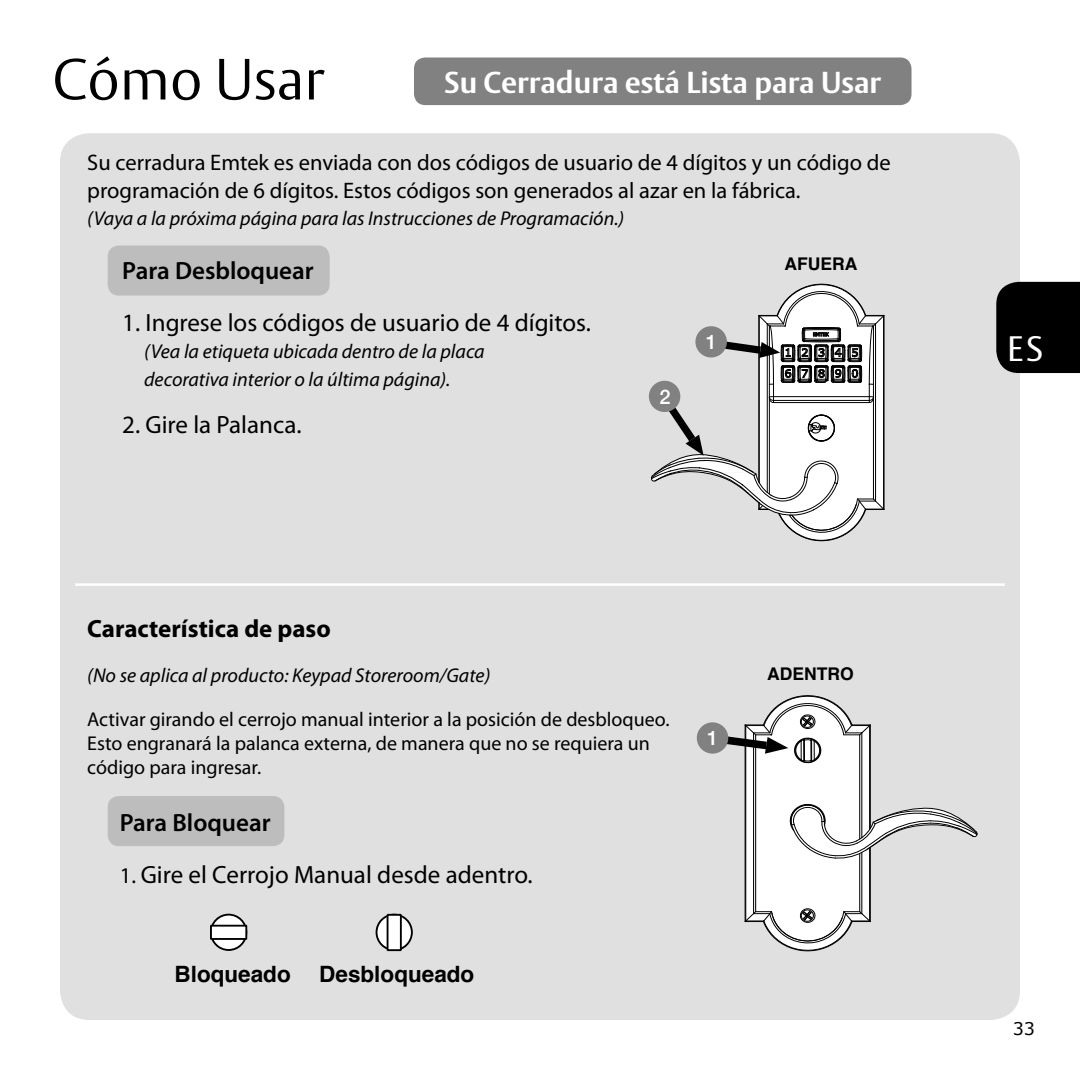
<style>
.page{position:relative;width:1080px;height:1080px;background:#fff}
.page>*{position:absolute;margin:0;border:0;box-sizing:border-box;transform-origin:0 0}
.t1{font:300 57.5px "ASSA Vesta";color:#000}
.t2{font:35px "ASSA Vesta";color:#fff}
.t3{font:700 30px "ASSA Vesta";color:#fff}
.t4{font:25px "Myriad Pro";color:#000}
.t5{font:600 25px "Myriad Pro";color:#000}
.t6{font:700 25px "Myriad Pro";color:#000}
.t7{font:22.5px/27.5px "Myriad Pro";color:#000}
.t8{font:700 22.5px "Helvetica";color:#000}
.t9{font:italic 20px/27.5px "Myriad Pro";color:#000}
.t10{font:20px/24px "Myriad Pro";color:#000}
.t11{font:500 20px "Helvetica Neue";color:#fff}
.t12{font:700 17.5px "Helvetica";color:#000}
.t13{font:17.5px "Verdana";color:#000}
.s1{font-size:22.5px}
</style>
<div class="page">
<div style="left:60px;top:133px;width:960px;height:887px;background:#e0e0e0;border-radius:29px"></div>
<div style="left:996px;top:282px;width:84px;height:91px;background:#000"></div>
<div style="left:108px;top:246px;width:222px;height:50px;background:#bdbdbd;border-radius:11px"></div>
<div style="left:108px;top:796px;width:176px;height:50px;background:#bdbdbd;border-radius:11px"></div>
<hr style="left:75px;top:583px;width:930px;height:3px;background:#fff">
<svg style="left:211px;top:915px;width:35px;height:35px"></svg>
<div style="left:210px;top:914px;width:37px;height:37px;border:2px solid #000;border-radius:50%"></div>
<div style="left:211px;top:926px;width:35px;height:13px;background:#fff"></div>
<div style="left:210px;top:925px;width:37px;height:15px;border:2px solid #000"></div>
<svg style="left:377px;top:915px;width:35px;height:35px"></svg>
<div style="left:376px;top:914px;width:37px;height:37px;border:2px solid #000;border-radius:50%"></div>
<div style="left:388px;top:915px;width:13px;height:35px;background:#fff"></div>
<div style="left:387px;top:914px;width:15px;height:37px;border:2px solid #000"></div>
<svg style="left:651px;top:283px;width:234px;height:258px"></svg>
<svg style="left:716px;top:695px;width:262px;height:257px"></svg>
<div style="left:695px;top:326px;width:32px;height:31px;background:#818181;border-radius:50%"></div>
<div style="left:697px;top:722px;width:31px;height:32px;background:#818181;border-radius:50%"></div>
<div style="left:649px;top:381px;width:31px;height:31px;background:#818181;border-radius:50%"></div>
<div style="left:414px;top:58px;width:498px;height:47px;background:#818181;border-radius:11px"></div>
<h1 class="t1" style="left:52px;top:45px;width:274px">Cómo Usar</h1>
<h3 class="t3" style="left:444px;top:64px;width:439px">Su Cerradura está Lista para Usar</h3>
<p class="t7" style="left:87px;top:148px;width:805px">Su cerradura Emtek es enviada con dos códigos de usuario de 4 dígitos y un código de programación de 6 dígitos. Estos códigos son generados al azar en la fábrica.</p>
<p class="t9" style="left:87px;top:204px;width:538px">(Vaya a la próxima página para las Instrucciones de Programación.)</p>
<p class="t5" style="left:122px;top:254px;width:193px">Para Desbloquear</p>
<p class="t4" style="left:122px;top:307px;width:470px">1. Ingrese los códigos de usuario de 4 dígitos.</p>
<p class="t9" style="left:144px;top:338px;width:342px">(Vea la etiqueta ubicada dentro de la placa decorativa interior o la última página).</p>
<p class="t4" style="left:122px;top:409px;width:181px">2. Gire la Palanca.</p>
<p class="t12" style="left:785px;top:250px;width:74px">AFUERA</p>
<p class="t11" style="left:706px;top:326px;width:13px">1</p>
<p class="t11" style="left:659px;top:380px;width:13px">2</p>
<p class="t6" style="left:87px;top:612px;width:245px">Característica de paso</p>
<p class="t9" style="left:87px;top:661px;width:405px">(No se aplica al producto: Keypad Storeroom/Gate)</p>
<p class="t10" style="left:87px;top:707px;width:584px">Activar girando el cerrojo manual interior a la posición de desbloqueo.<br>Esto engranará la palanca externa, de manera que no se requiera un código para ingresar.</p>
<p class="t5" style="left:120px;top:806px;width:152px">Para Bloquear</p>
<p class="t4" style="left:120px;top:859px;width:414px"><span class="s1">1.</span> Gire el Cerrojo Manual desde adentro.</p>
<p class="t8" style="left:175px;top:956px;width:118px">Bloqueado</p>
<p class="t8" style="left:319px;top:956px;width:157px">Desbloqueado</p>
<p class="t11" style="left:707px;top:722px;width:13px">1</p>
<p class="t12" style="left:767px;top:659px;width:88px">ADENTRO</p>
<h2 class="t2" style="left:1007px;top:327px;width:38px">ES</h2>
<p class="t13" style="left:1013px;top:1017px;width:24px">33</p>
</div>
